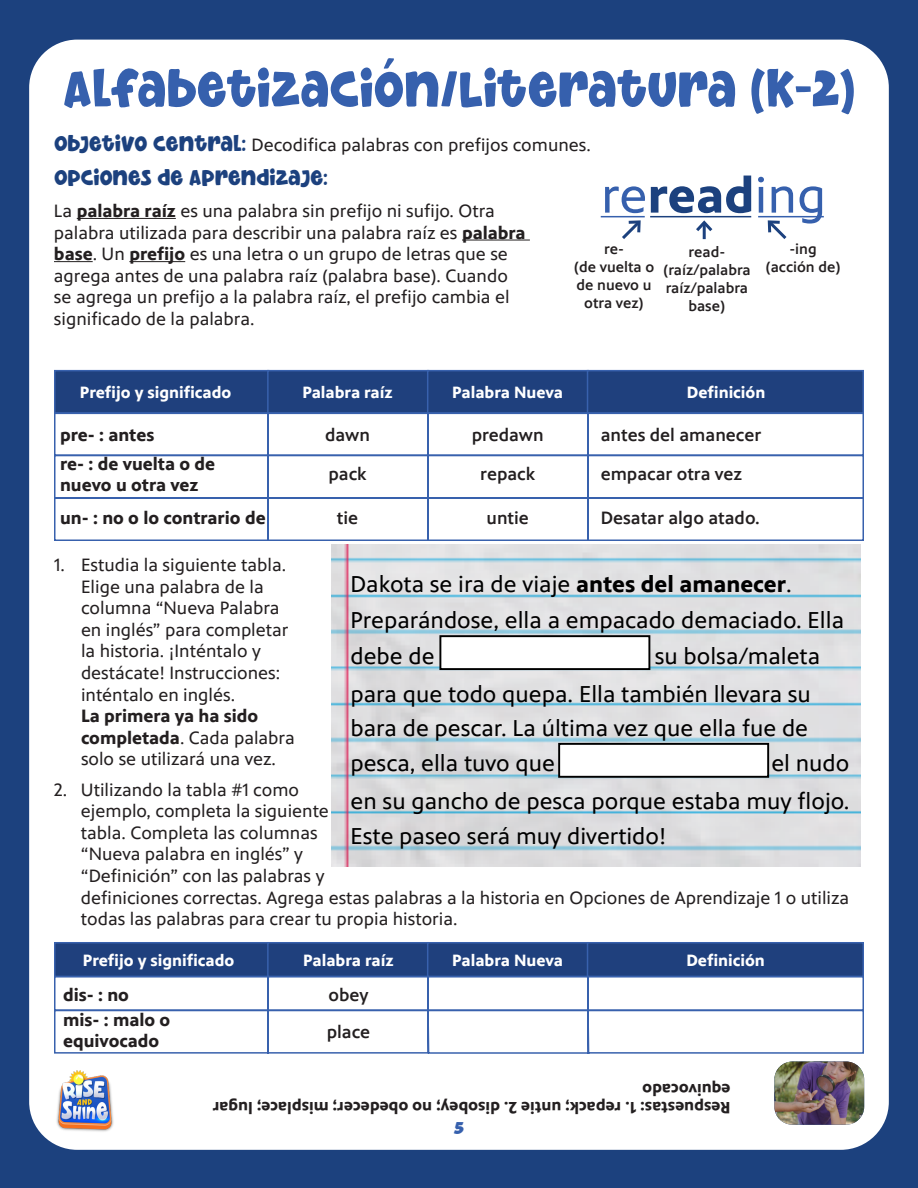
<style>
.page{position:relative;width:918px;height:1188px;background:#1c417e}
.page>*{position:absolute;margin:0;border:0;box-sizing:border-box;transform-origin:0 0}
.Big_Header{font:52.5px "Kidsbar";color:#3660ad}
.t1{font:51px "PBS Sans";color:#3660ad}
.t2{font:23.1px/35.8px "PBS Sans";color:#000}
.Smaller_Header{font:22.5px "Kidsbar";color:#1c417e}
.Body{font:18px/21.6px "PBS Sans";color:#231f20}
.t3{font:700 18px/21.6px "PBS Sans";color:#231f20}
.t4{font:500 18px "PBS Sans";color:#231f20}
.t5{font:18px "Kidsbar";color:#3660ad}
.t6{font:700 16.5px "PBS Sans";color:#fff}
.Body-2{font:700 16.5px/18px "PBS Sans";color:#231f20}
.t7{font:500 15px/18px "PBS Sans";color:#231f20;text-align:center}
.s1{font-family:"Kidsbar";font-size:22.5px;color:#1c417e}
.s2{font-weight:700}
.s3{font-weight:700;color:#1c417e}
</style>
<div class="page">
<div style="left:29px;top:40px;width:860px;height:1110px;background:#fff;border-radius:48px"></div>
<img style="left:56px;top:1071px;width:58px;height:61px">
<hr style="left:0;top:0;width:918px;height:1px;background:#fff">
<hr style="left:77px;top:218px;width:99px;height:1px;background:#231f20">
<hr style="left:462px;top:240px;width:68px;height:1px;background:#231f20">
<hr style="left:54px;top:261px;width:39px;height:1px;background:#231f20">
<hr style="left:129px;top:261px;width:56px;height:1px;background:#231f20">
<hr style="left:601px;top:216px;width:44px;height:1px;background:#3660ad">
<hr style="left:650px;top:216px;width:101px;height:1px;background:#1c417e">
<hr style="left:758px;top:216px;width:66px;height:1px;background:#3660ad">
<svg style="left:622px;top:220px;width:19px;height:19px"></svg>
<hr style="left:703px;top:223px;width:3px;height:16px;background:#1c417e">
<svg style="left:696px;top:220px;width:17px;height:14px"></svg>
<svg style="left:767px;top:220px;width:20px;height:19px"></svg>
<div style="left:54px;top:942px;width:215px;height:35px;background:#1f407d;border:2px solid #3861ad"></div>
<div style="left:267px;top:942px;width:162px;height:35px;background:#1f407d;border:2px solid #3861ad"></div>
<div style="left:427px;top:942px;width:162px;height:35px;background:#1f407d;border:2px solid #3861ad"></div>
<div style="left:587px;top:942px;width:277px;height:35px;background:#1f407d;border:2px solid #3861ad"></div>
<svg style="left:54px;top:975px;width:810px;height:79px"></svg>
<div style="left:54px;top:370px;width:215px;height:44px;background:#1f407d;border:2px solid #3861ad"></div>
<div style="left:267px;top:370px;width:162px;height:44px;background:#1f407d;border:2px solid #3861ad"></div>
<div style="left:427px;top:370px;width:162px;height:44px;background:#1f407d;border:2px solid #3861ad"></div>
<div style="left:587px;top:370px;width:277px;height:44px;background:#1f407d;border:2px solid #3861ad"></div>
<svg style="left:54px;top:411px;width:810px;height:130px"></svg>
<img style="left:332px;top:544px;width:528px;height:322px">
<div style="left:559px;top:744px;width:209px;height:33px;background:#fff"></div>
<div style="left:558px;top:743px;width:211px;height:35px;border:2px solid #000"></div>
<div style="left:440px;top:636px;width:209px;height:33px;background:#fff"></div>
<div style="left:439px;top:635px;width:211px;height:35px;border:2px solid #000"></div>
<img style="left:774px;top:1062px;width:90px;height:63px">
<p class="Big_Header" style="left:63px;top:56px;width:793px">ALFABETIZACIÓN/LITERATURA (K-2)</p>
<p class="Body" style="left:54px;top:135px;width:538px"><span class="s1">OBJETIVO CENTRAL:</span> Decodifica palabras con prefijos comunes.</p>
<p class="Smaller_Header" style="left:54px;top:163px;width:275px">OPCIONES DE APRENDIZAJE:</p>
<p class="Body" style="left:54px;top:200px;width:473px">La <span class="s2">palabra raíz</span> es una palabra sin prefijo ni sufijo. Otra palabra utilizada para describir una palabra raíz es <span class="s2">palabra base</span>. Un <span class="s2">prefijo</span> es una letra o un grupo de letras que se agrega antes de una palabra raíz (palabra base). Cuando se agrega un prefijo a la palabra raíz, el prefijo cambia el significado de la palabra.</p>
<p class="t1" style="left:601px;top:167px;width:227px">re<span class="s3">read</span>ing</p>
<p class="t7" style="left:604px;top:240px;width:21px">re-</p>
<p class="t7" style="left:574px;top:258px;width:82px">(de vuelta o de nuevo u otra vez)</p>
<p class="t7" style="left:789px;top:240px;width:29px">-ing</p>
<p class="t7" style="left:765px;top:258px;width:77px">(acción de)</p>
<p class="t7" style="left:689px;top:243px;width:38px">read-</p>
<p class="t7" style="left:663px;top:261px;width:89px">(raíz/palabra raíz/palabra base)</p>
<p class="t6" style="left:80px;top:383px;width:153px">Prefijo y significado</p>
<p class="t6" style="left:302px;top:383px;width:92px">Palabra raíz</p>
<p class="t6" style="left:452px;top:383px;width:112px">Palabra Nueva</p>
<p class="t6" style="left:687px;top:383px;width:80px">Definición</p>
<p class="t3" style="left:60px;top:424px;width:96px">pre- : antes</p>
<p class="t4" style="left:325px;top:425px;width:46px">dawn</p>
<p class="t4" style="left:472px;top:425px;width:73px">predawn</p>
<p class="t4" style="left:601px;top:425px;width:162px">antes del amanecer</p>
<p class="t4" style="left:329px;top:464px;width:40px">pack</p>
<p class="t4" style="left:480px;top:464px;width:56px">repack</p>
<p class="t4" style="left:601px;top:464px;width:143px">empacar otra vez</p>
<p class="t4" style="left:337px;top:508px;width:23px">tie</p>
<p class="t4" style="left:487px;top:508px;width:44px">untie</p>
<p class="t4" style="left:601px;top:508px;width:160px">Desatar algo atado.</p>
<p class="t3" style="left:60px;top:453px;width:157px">re- : de vuelta o de nuevo u otra vez</p>
<p class="t3" style="left:60px;top:507px;width:207px">un- : no o lo contrario de</p>
<p class="Body" style="left:81px;top:554px;width:215px;text-indent:-27px">1. Estudia la siguiente tabla.<br>Elige una palabra de la columna “Nueva Palabra en inglés” para completar la historia. ¡Inténtalo y destácate! Instrucciones: inténtalo en inglés.<br><span class="s2">La primera ya ha sido completada</span>. Cada palabra solo se utilizará una vez.</p>
<p class="Body" style="left:81px;top:779px;width:770px;text-indent:-27px">2. Utilizando la tabla #1 como<br>ejemplo, completa la siguiente<br>tabla. Completa las columnas<br>“Nueva palabra en inglés” y<br>“Definición” con las palabras y<br>definiciones correctas. Agrega estas palabras a la historia en Opciones de Aprendizaje 1 o utiliza todas las palabras para crear tu propia historia.</p>
<p class="t2" style="left:351px;top:567px;width:495px">Dakota se ira de viaje <span class="s2">antes del amanecer</span>.<br>Preparándose, ella a empacado demaciado. Ella debe de</p>
<p class="t2" style="left:351px;top:638px;width:471px;line-height:37.8px;text-indent:304px">su bolsa/maleta para que todo quepa. Ella también llevara su</p>
<p class="t2" style="left:351px;top:710px;width:459px">bara de pescar. La última vez que ella fue de pesca, ella tuvo que</p>
<p class="t2" style="left:771px;top:746px;width:80px">el nudo</p>
<p class="t2" style="left:351px;top:784px;width:501px">en su gancho de pesca porque estaba muy flojo.</p>
<p class="t2" style="left:351px;top:819px;width:317px">Este paseo será muy divertido!</p>
<p class="t6" style="left:83px;top:951px;width:153px">Prefijo y significado</p>
<p class="t6" style="left:303px;top:951px;width:92px">Palabra raíz</p>
<p class="t6" style="left:452px;top:951px;width:112px">Palabra Nueva</p>
<p class="t6" style="left:686px;top:951px;width:80px">Definición</p>
<p class="t3" style="left:63px;top:984px;width:67px">dis- : no</p>
<p class="t4" style="left:328px;top:985px;width:42px">obey</p>
<p class="t4" style="left:327px;top:1022px;width:45px">place</p>
<p class="t3" style="left:63px;top:1009px;width:109px">mis- : malo o equivocado</p>
<p class="Body-2" style="left:731px;top:1116px;width:519px;rotate:-180deg">Respuestas: 1. repack; untie 2. disobey; no obedecer; misplace; lugar equivocado</p>
<p class="t5" style="left:454px;top:1117px;width:12px">5</p>
</div>
